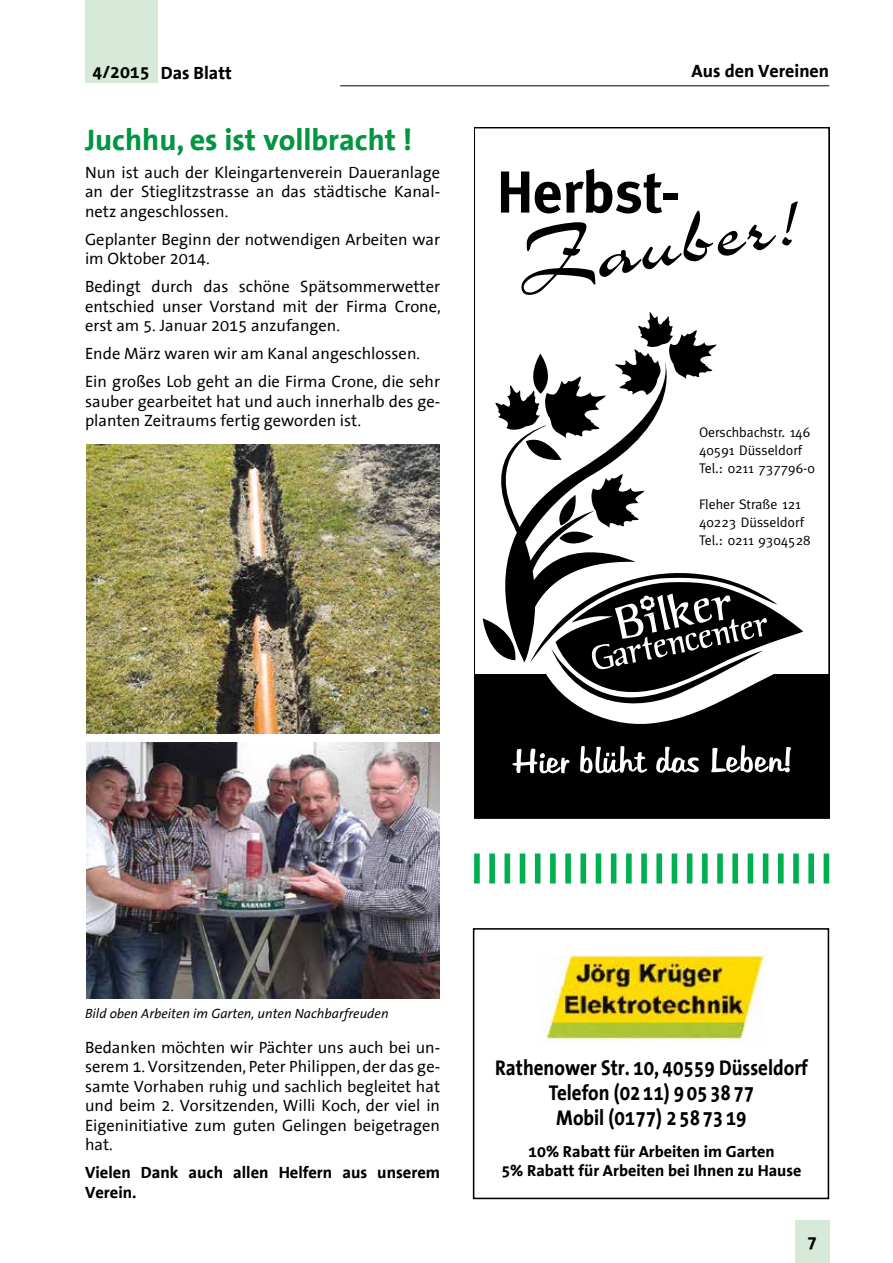
<style>
.page{position:relative;width:893px;height:1263px;background:#fff}
.page>*{position:absolute;margin:0;border:0;box-sizing:border-box;transform-origin:0 0}
.t1{font:96.3px "Charme";color:#000}
.t2{font:700 59.1px "Meta";color:#000}
.t3{font:700 30px "The Sans Office";color:#009641}
.t4{font:700 21.6px/24.8px "The Sans Office";color:#000;text-align:center;scale:.88 1}
.t5{font:700 18px "The Sans Office";color:#000}
.t6{font:16.5px/19.5px "The Sans Office";color:#000;text-align:justify}
.t7{font:700 16.5px/19.5px "The Sans Office";color:#000}
.t8{font:700 16.2px/19.4px "The Sans Office";color:#000;text-align:center}
.t9{font:13.95px/18.1px "Meta";color:#000}
.t10{font:italic 13.5px "The Sans Office";color:#000}
</style>
<div class="page">
<div style="left:85px;top:0;width:72px;height:83px;background:#d7ead9"></div>
<div style="left:795px;top:1220px;width:34px;height:43px;background:#d7ead9"></div>
<hr style="left:340px;top:85px;width:489px;height:1px;background:#000">
<div style="left:474px;top:674px;width:355px;height:144px;background:#000"></div>
<svg style="left:512px;top:748px;width:57px;height:25px"></svg>
<svg style="left:580px;top:746px;width:67px;height:27px"></svg>
<svg style="left:656px;top:747px;width:43px;height:26px"></svg>
<svg style="left:711px;top:745px;width:80px;height:27px"></svg>
<div style="left:474px;top:128px;width:355px;height:690px;border:2px solid #000"></div>
<svg style="left:482px;top:395px;width:182px;height:225px"></svg>
<svg style="left:483px;top:474px;width:320px;height:250px"></svg>
<svg style="left:615px;top:312px;width:102px;height:83px"></svg>
<svg style="left:495px;top:354px;width:111px;height:110px"></svg>
<div style="left:473px;top:928px;width:356px;height:271px;border:2px solid #000"></div>
<img style="left:539px;top:955px;width:226px;height:88px">
<div style="left:474px;top:853px;width:6px;height:30px;background:#00b050"></div>
<div style="left:489px;top:853px;width:6px;height:30px;background:#00b050"></div>
<div style="left:504px;top:853px;width:6px;height:30px;background:#00b050"></div>
<div style="left:520px;top:853px;width:5px;height:30px;background:#00b050"></div>
<div style="left:535px;top:853px;width:5px;height:30px;background:#00b050"></div>
<div style="left:550px;top:853px;width:6px;height:30px;background:#00b050"></div>
<div style="left:565px;top:853px;width:6px;height:30px;background:#00b050"></div>
<div style="left:580px;top:853px;width:6px;height:30px;background:#00b050"></div>
<div style="left:596px;top:853px;width:5px;height:30px;background:#00b050"></div>
<div style="left:611px;top:853px;width:5px;height:30px;background:#00b050"></div>
<div style="left:626px;top:853px;width:6px;height:30px;background:#00b050"></div>
<div style="left:641px;top:853px;width:6px;height:30px;background:#00b050"></div>
<div style="left:656px;top:853px;width:6px;height:30px;background:#00b050"></div>
<div style="left:672px;top:853px;width:5px;height:30px;background:#00b050"></div>
<div style="left:687px;top:853px;width:5px;height:30px;background:#00b050"></div>
<div style="left:702px;top:853px;width:6px;height:30px;background:#00b050"></div>
<div style="left:717px;top:853px;width:6px;height:30px;background:#00b050"></div>
<div style="left:732px;top:853px;width:6px;height:30px;background:#00b050"></div>
<div style="left:748px;top:853px;width:5px;height:30px;background:#00b050"></div>
<div style="left:763px;top:853px;width:5px;height:30px;background:#00b050"></div>
<div style="left:778px;top:853px;width:6px;height:30px;background:#00b050"></div>
<div style="left:793px;top:853px;width:6px;height:30px;background:#00b050"></div>
<div style="left:808px;top:853px;width:6px;height:30px;background:#00b050"></div>
<div style="left:824px;top:853px;width:5px;height:30px;background:#00b050"></div>
<img style="left:86px;top:445px;width:353px;height:289px">
<img style="left:86px;top:743px;width:353px;height:255px">
<p class="t5" style="left:93px;top:63px;width:141px">4/2015 Das Blatt</p>
<h3 class="t3" style="left:85px;top:124px;width:329px">Juchhu, es ist vollbracht !</h3>
<p class="t6" style="left:85px;top:163px;width:357px">Nun ist auch der Kleingartenverein Daueranlage an der Stieglitzstrasse an das städtische Kanal&shy;netz angeschlossen.</p>
<p class="t6" style="left:85px;top:230px;width:357px">Geplanter Beginn der notwendigen Arbeiten war im Oktober 2014.</p>
<p class="t6" style="left:85px;top:278px;width:357px">Bedingt durch das schöne Spätsommerwetter entschied unser Vorstand mit der Firma Crone, erst am 5. Januar 2015 anzufangen.</p>
<p class="t6" style="left:85px;top:340px;width:357px;line-height:28px">Ende März waren wir am Kanal angeschlossen.<br>Ein großes Lob geht an die Firma Crone, die sehr</p>
<p class="t6" style="left:85px;top:392px;width:357px">sauber gearbeitet hat und auch innerhalb des ge&shy;planten Zeitraums fertig geworden ist.</p>
<p class="t5" style="left:692px;top:61px;width:139px">Aus den Vereinen</p>
<h2 class="t2" style="left:497px;top:158px;width:185px">Herbst-</h2>
<h1 class="t1" style="left:510px;top:220px;width:285px;rotate:-10deg">Zauber!</h1>
<p class="t9" style="left:699px;top:423px;width:117px">Oerschbachstr. 146<br>40591 Düsseldorf<br>Tel.: 0211 737796-0</p>
<p class="t9" style="left:699px;top:495px;width:113px">Fleher Straße 121<br>40223 Düsseldorf<br>Tel.: 0211 9304528</p>
<p class="t10" style="left:85px;top:1007px;width:305px">Bild oben Arbeiten im Garten, unten Nachbarfreuden</p>
<p class="t6" style="left:85px;top:1038px;width:357px">Bedanken möchten wir Pächter uns auch bei un&shy;serem 1. Vorsitzenden, Peter Philippen, der das ge&shy;samte Vorhaben ruhig und sachlich begleitet hat und beim 2. Vorsitzenden, Willi Koch, der viel in Eigeninitiative zum guten Gelingen beigetragen hat.</p>
<p class="t7" style="left:85px;top:1163px;width:357px">Vielen Dank auch allen Helfern aus unserem<br>Verein.</p>
<h3 class="t4" style="left:495px;top:1056px;width:357px">Rathenower Str. 10, 40559 Düsseldorf<br>Telefon (0211) 9053877<br>Mobil (0177) 2587319</h3>
<p class="t8" style="left:501px;top:1142px;width:302px">10% Rabatt für Arbeiten im Garten<br>5% Rabatt für Arbeiten bei Ihnen zu Hause</p>
<p class="t5" style="left:807px;top:1233px;width:11px">7</p>
</div>
